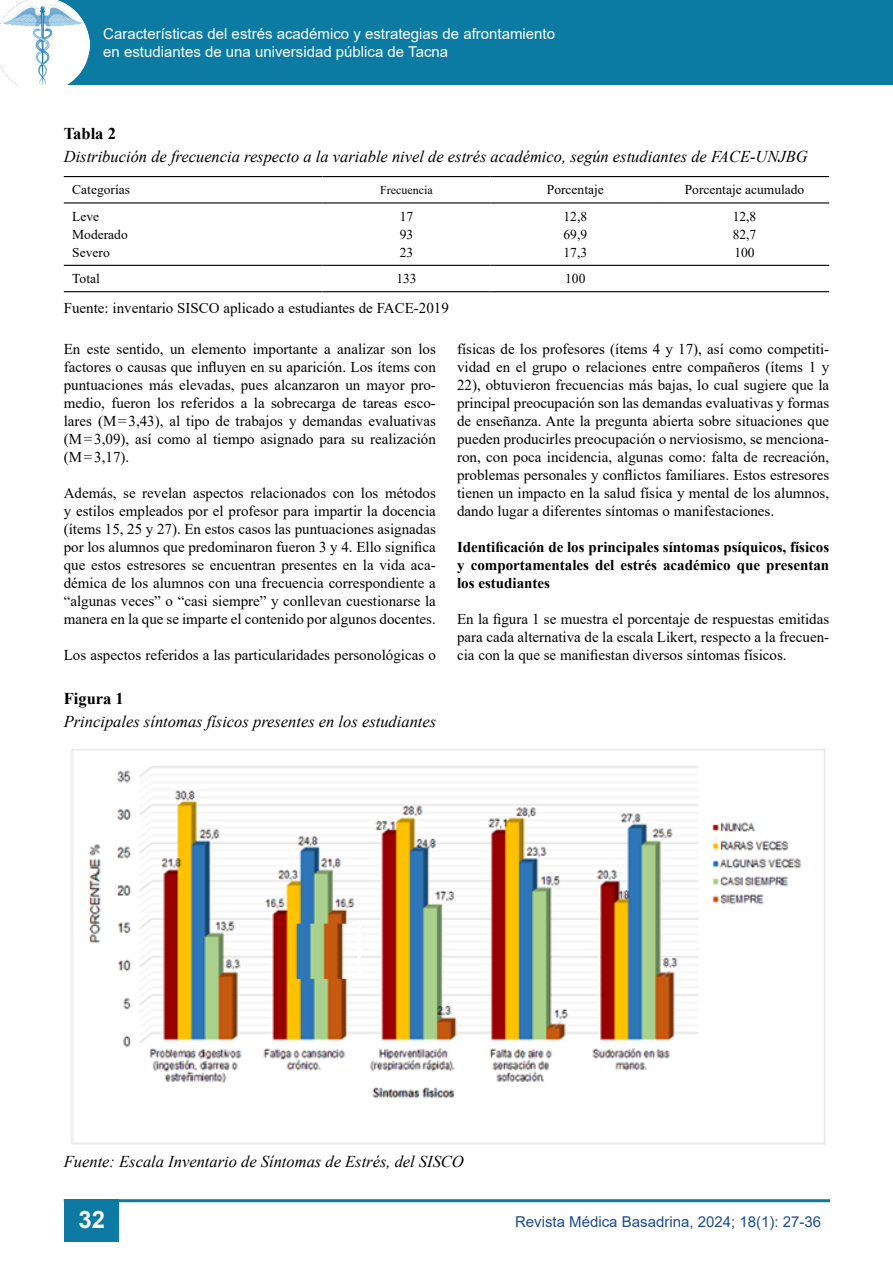
<style>
.page{position:relative;width:893px;height:1263px;background:#fff}
.page>*{position:absolute;margin:0;border:0;box-sizing:border-box;transform-origin:0 0}
.t1{font:700 24px "Arial";color:#fafafa}
.t2{font:italic 16.5px "Times New Roman";color:#000}
.t3{font:700 16.5px "Times New Roman";color:#000}
.t4{font:15px/18px "Times New Roman";color:#000;text-align:justify}
.t5{font:700 15px/18px "Times New Roman";color:#000;text-align:justify}
.t6{font:15px/18px "Arial";color:#fff}
.t7{font:15px "Arial";color:#1d4c91}
.t8{font:13.5px/18px "Times New Roman";color:#000;text-align:justify}
.t9{font:12px "Times New Roman";color:#000}
</style>
<div class="page">
<div style="left:0;top:0;width:892px;height:85px;background:#0b7ba3"></div>
<hr style="left:64px;top:1199px;width:766px;height:3px;background:#0c7aa2">
<div style="left:64px;top:1199px;width:54px;height:42px;background:#0c7aa2"></div>
<img style="left:0;top:0;width:90px;height:85px">
<hr style="left:64px;top:176px;width:258px;height:1px;background:#000">
<hr style="left:322px;top:176px;width:169px;height:1px;background:#000">
<hr style="left:491px;top:176px;width:169px;height:1px;background:#000">
<hr style="left:660px;top:176px;width:169px;height:1px;background:#000">
<hr style="left:64px;top:202px;width:258px;height:1px;background:#000">
<hr style="left:322px;top:202px;width:169px;height:1px;background:#000">
<hr style="left:491px;top:202px;width:169px;height:1px;background:#000">
<hr style="left:660px;top:202px;width:169px;height:1px;background:#000">
<hr style="left:64px;top:265px;width:258px;height:1px;background:#000">
<hr style="left:322px;top:265px;width:169px;height:1px;background:#000">
<hr style="left:491px;top:265px;width:169px;height:1px;background:#000">
<hr style="left:660px;top:265px;width:169px;height:1px;background:#000">
<hr style="left:64px;top:291px;width:258px;height:1px;background:#000">
<hr style="left:322px;top:291px;width:169px;height:1px;background:#000">
<hr style="left:491px;top:291px;width:169px;height:1px;background:#000">
<hr style="left:660px;top:291px;width:169px;height:1px;background:#000">
<img style="left:71px;top:749px;width:754px;height:396px">
<p class="t6" style="left:103px;top:24px;width:453px">Características del estrés académico y estrategias de afrontamiento en estudiantes de una universidad pública de Tacna</p>
<p class="t3" style="left:64px;top:122px;width:54px">Tabla 2</p>
<p class="t2" style="left:64px;top:145px;width:746px">Distribución de frecuencia respecto a la variable nivel de estrés académico, según estudiantes de FACE-UNJBG</p>
<p class="t8" style="left:72px;top:180px;width:59px">Categorías</p>
<p class="t9" style="left:380px;top:181px;width:54px">Frecuencia</p>
<p class="t8" style="left:547px;top:180px;width:58px">Porcentaje</p>
<p class="t8" style="left:685px;top:180px;width:121px">Porcentaje acumulado</p>
<p class="t8" style="left:72px;top:207px;width:57px;text-align:left">Leve<br>Moderado<br>Severo</p>
<p class="t8" style="left:400px;top:207px;width:15px">17<br>93<br>23</p>
<p class="t8" style="left:563px;top:207px;width:25px">12,8<br>69,9<br>17,3</p>
<p class="t8" style="left:733px;top:207px;width:25px">12,8<br>82,7<br>100</p>
<p class="t8" style="left:72px;top:269px;width:29px">Total</p>
<p class="t8" style="left:396px;top:269px;width:22px">133</p>
<p class="t8" style="left:565px;top:269px;width:22px">100</p>
<p class="t4" style="left:64px;top:298px;width:387px">Fuente: inventario SISCO aplicado a estudiantes de FACE-2019</p>
<p class="t4" style="left:64px;top:339px;width:374px">En este sentido, un elemento importante a analizar son los factores o causas que influyen en su aparición. Los ítems con puntuaciones más elevadas, pues alcanzaron un mayor pro&shy;medio, fueron los referidos a la sobrecarga de tareas esco&shy;lares (M=3,43), al tipo de trabajos y demandas evaluativas (M=3,09), así como al tiempo asignado para su realización (M=3,17).</p>
<p class="t4" style="left:64px;top:483px;width:374px">Además, se revelan aspectos relacionados con los métodos y estilos empleados por el profesor para impartir la docencia (ítems 15, 25 y 27). En estos casos las puntuaciones asignadas por los alumnos que predominaron fueron 3 y 4. Ello significa que estos estresores se encuentran presentes en la vida aca&shy;démica de los alumnos con una frecuencia correspondiente a “algunas veces” o “casi siempre” y conllevan cuestionarse la manera en la que se imparte el contenido por algunos docentes.</p>
<p class="t4" style="left:64px;top:645px;width:374px">Los aspectos referidos a las particularidades personológicas o</p>
<p class="t3" style="left:64px;top:687px;width:62px">Figura 1</p>
<p class="t2" style="left:64px;top:710px;width:374px">Principales síntomas físicos presentes en los estudiantes</p>
<p class="t4" style="left:457px;top:339px;width:374px">físicas de los profesores (ítems 4 y 17), así como competiti&shy;vidad en el grupo o relaciones entre compañeros (ítems 1 y 22), obtuvieron frecuencias más bajas, lo cual sugiere que la principal preocupación son las demandas evaluativas y formas de enseñanza. Ante la pregunta abierta sobre situaciones que pueden producirles preocupación o nerviosismo, se menciona&shy;ron, con poca incidencia, algunas como: falta de recreación, problemas personales y conflictos familiares. Estos estresores tienen un impacto en la salud física y mental de los alumnos, dando lugar a diferentes síntomas o manifestaciones.</p>
<p class="t5" style="left:457px;top:537px;width:374px">Identificación de los principales síntomas psíquicos, físicos y comportamentales del estrés académico que presentan los estudiantes</p>
<p class="t4" style="left:457px;top:609px;width:374px">En la figura 1 se muestra el porcentaje de respuestas emitidas para cada alternativa de la escala Likert, respecto a la frecuen&shy;cia con la que se manifiestan diversos síntomas físicos.</p>
<p class="t2" style="left:64px;top:1150px;width:402px">Fuente: Escala Inventario de Síntomas de Estrés, del SISCO</p>
<h1 class="t1" style="left:78px;top:1203px;width:28px">32</h1>
<p class="t7" style="left:515px;top:1211px;width:307px">Revista Médica Basadrina, 2024; 18(1): 27-36</p>
</div>
